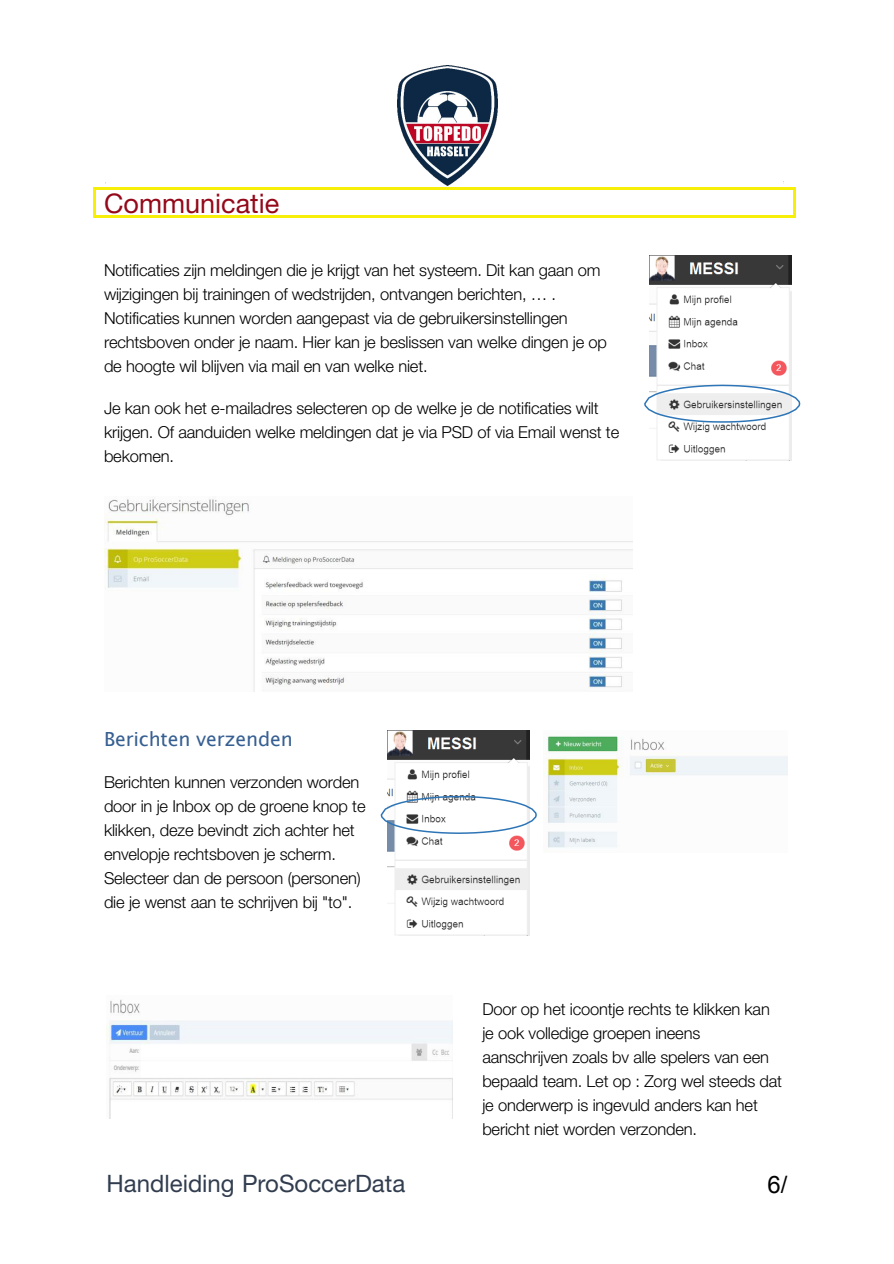
<style>
.page{position:relative;width:894px;height:1264px;background:#fff}
.page>*{position:absolute;margin:0;border:0;box-sizing:border-box;transform-origin:0 0}
.t1{font:27px "Helvetica Neue LT Std";color:#94091a}
.t2{font:24px "Helvetica Neue LT Std";color:#313d4f}
.t3{font:24px "Arial";color:#000}
.t4{font:19.5px "Lucida Grande";letter-spacing:-.01em;color:#365f91}
.t5{font:300 16.5px/24px "Helvetica Neue LT Std";letter-spacing:-.01em;color:#000}
</style>
<div class="page">
<img style="left:397px;top:65px;width:100px;height:121px">
<hr style="left:96px;top:187px;width:697px;height:2px;background:#f7ef08">
<hr style="left:96px;top:216px;width:697px;height:2px;background:#f7ef08">
<hr style="left:94px;top:189px;width:2px;height:27px;background:#f7ef08">
<hr style="left:793px;top:189px;width:2px;height:27px;background:#f7ef08">
<img style="left:387px;top:730px;width:143px;height:205px">
<svg style="left:380px;top:795px;width:157px;height:39px"></svg>
<img style="left:543px;top:736px;width:244px;height:112px">
<img style="left:104px;top:498px;width:528px;height:193px">
<img style="left:649px;top:255px;width:142px;height:205px">
<svg style="left:644px;top:384px;width:157px;height:39px"></svg>
<img style="left:106px;top:1000px;width:346px;height:117px">
<h1 class="t1" style="left:104px;top:193px;width:177px">Communicatie</h1>
<p class="t5" style="left:104px;top:260px;width:504px">Notificaties zijn meldingen die je krijgt van het systeem. Dit kan gaan om wijzigingen bij trainingen of wedstrijden, ontvangen berichten, … .<br>Notificaties kunnen worden aangepast via de gebruikersinstellingen rechtsboven onder je naam. Hier kan je beslissen van welke dingen je op de hoogte wil blijven via mail en van welke niet.</p>
<p class="t5" style="left:104px;top:398px;width:516px">Je kan ook het e-mailadres selecteren op de welke je de notificaties wilt krijgen. Of aanduiden welke meldingen dat je via PSD of via Email wenst te bekomen.</p>
<p class="t4" style="left:104px;top:730px;width:190px">Berichten verzenden</p>
<p class="t5" style="left:104px;top:772px;width:263px">Berichten kunnen verzonden worden door in je Inbox op de groene knop te klikken, deze bevindt zich achter het envelopje rechtsboven je scherm.<br>Selecteer dan de persoon (personen) die je wenst aan te schrijven bij "to".</p>
<p class="t5" style="left:482px;top:999px;width:301px">Door op het icoontje rechts te klikken kan je ook volledige groepen ineens aanschrijven zoals bv alle spelers van een bepaald team. Let op : Zorg wel steeds dat je onderwerp is ingevuld anders kan het bericht niet worden verzonden.</p>
<h2 class="t2" style="left:107px;top:1174px;width:300px">Handleiding ProSoccerData</h2>
<h2 class="t3" style="left:767px;top:1174px;width:22px">6/</h2>
</div>
